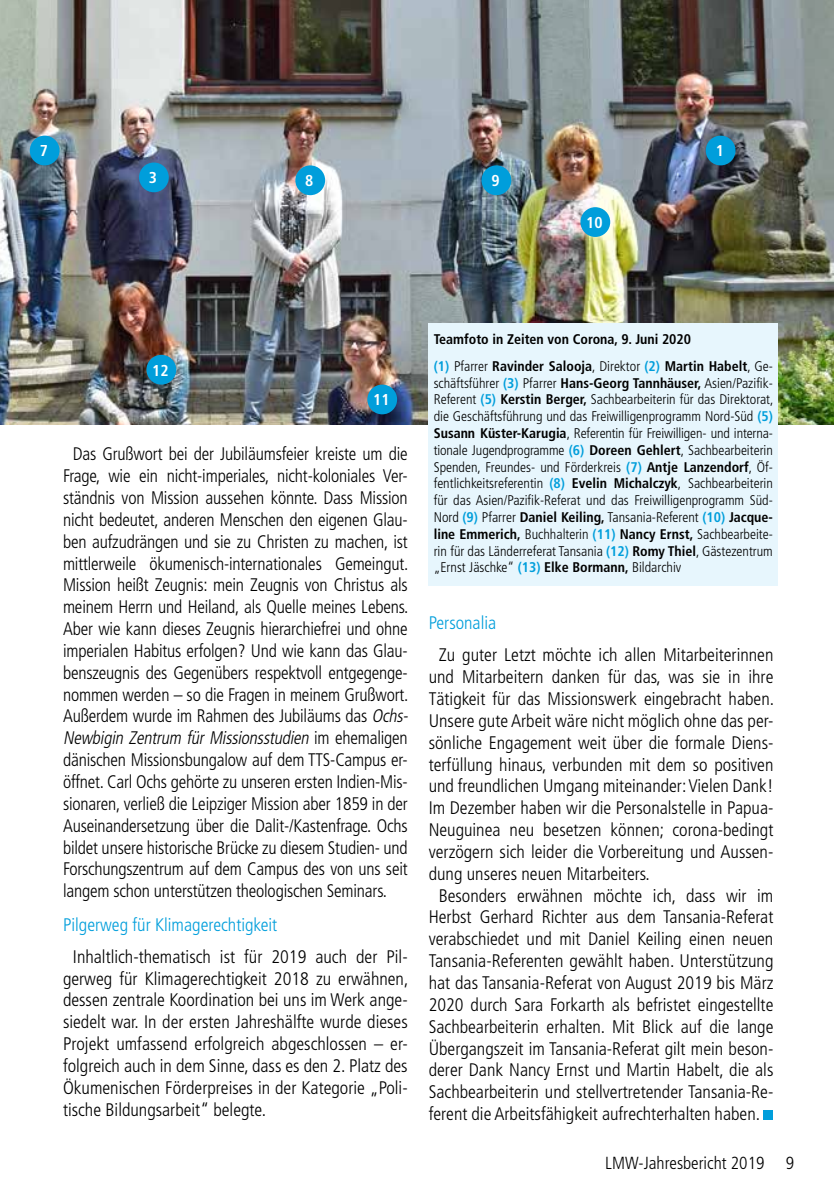
<style>
.page{position:relative;width:834px;height:1191px;background:#fff}
.page>*{position:absolute;margin:0;border:0;box-sizing:border-box;transform-origin:0 0}
.t1{font:300 condensed 18.2px/21.9px "Frutiger";color:#000}
.t2{font:300 condensed 18.2px "Frutiger";color:#009edb}
.t3{font:300 condensed 17.5px "Frutiger";color:#000}
.t4{font:700 condensed 15.75px "Frutiger";color:#fff}
.t5{font:300 condensed 14px/16.8px "Frutiger";color:#000;text-align:justify}
.t6{font:700 condensed 14px/26.8px "Frutiger";color:#000}
.s1{font-style:italic}
.s2{color:#009edb}
.s3{font-weight:300}
.s4{font-weight:700;color:#009edb}
.s5{font-weight:700}
</style>
<div class="page">
<div style="left:763px;top:1110px;width:10px;height:10px;background:#009edb"></div>
<img style="left:0;top:0;width:833px;height:424px">
<div style="left:428px;top:323px;width:349px;height:262px;background:#e7f6fd"></div>
<div style="left:139px;top:162px;width:30px;height:30px;background:#009edb;border-radius:50%"></div>
<div style="left:30px;top:136px;width:30px;height:29px;background:#009edb;border-radius:50%"></div>
<div style="left:705px;top:136px;width:30px;height:29px;background:#009edb;border-radius:50%"></div>
<div style="left:481px;top:165px;width:30px;height:30px;background:#009edb;border-radius:50%"></div>
<div style="left:295px;top:165px;width:30px;height:30px;background:#009edb;border-radius:50%"></div>
<div style="left:580px;top:207px;width:30px;height:30px;background:#009edb;border-radius:50%"></div>
<div style="left:146px;top:355px;width:30px;height:29px;background:#009edb;border-radius:50%"></div>
<div style="left:367px;top:384px;width:30px;height:30px;background:#009edb;border-radius:50%"></div>
<p class="t4" style="left:40px;top:142px;width:10px">7</p>
<p class="t4" style="left:715px;top:142px;width:10px">1</p>
<p class="t4" style="left:305px;top:171px;width:10px">8</p>
<p class="t4" style="left:491px;top:171px;width:10px">9</p>
<p class="t4" style="left:586px;top:213px;width:18px">10</p>
<p class="t4" style="left:149px;top:168px;width:10px">3</p>
<p class="t4" style="left:152px;top:361px;width:18px">12</p>
<p class="t4" style="left:373px;top:390px;width:18px">11</p>
<p class="t1" style="left:63px;top:443px;width:350px;text-indent:10px">Das Grußwort bei der Jubiläumsfeier kreiste um die Frage, wie ein nicht-imperiales, nicht-koloniales Ver&shy;ständnis von Mission aussehen könnte. Dass Mission nicht bedeutet, anderen Menschen den eigenen Glau&shy;ben aufzudrängen und sie zu Christen zu machen, ist mittlerweile ökumenisch-internationales Gemeingut.<br>Mission heißt Zeugnis: mein Zeugnis von Christus als meinem Herrn und Heiland, als Quelle meines Lebens.<br>Aber wie kann dieses Zeugnis hierarchiefrei und ohne imperialen Habitus erfolgen? Und wie kann das Glau&shy;benszeugnis des Gegenübers respektvoll entgegenge&shy;nommen werden – so die Fragen in meinem Grußwort.<br>Außerdem wurde im Rahmen des Jubiläums das <span class="s1">Ochs-Newbigin Zentrum für Missionsstudien</span> i m e h e m a l i g e n dänischen Missionsbungalow auf dem TTS-Campus er&shy;öffnet. Carl Ochs gehörte zu unseren ersten Indien-Mis&shy;sionaren, verließ die Leipziger Mission aber 1859 in der Auseinandersetzung über die Dalit-/Kastenfrage. Ochs bildet unsere historische Brücke zu diesem Studien- und Forschungszentrum auf dem Campus des von uns seit langem schon unterstützen theologischen Seminars.</p>
<p class="t2" style="left:63px;top:914px;width:216px">Pilgerweg für Klimagerechtigkeit</p>
<p class="t1" style="left:63px;top:945px;width:347px;text-align:justify;text-indent:10px">Inhaltlich-thematisch ist für 2019 auch der Pil&shy;gerweg für Klimagerechtigkeit 2018 zu erwähnen, dessen zentrale Koordination bei uns im Werk ange&shy;siedelt war. In der ersten Jahreshälfte wurde dieses Projekt umfassend erfolgreich abgeschlossen – er&shy;folgreich auch in dem Sinne, dass es den 2. Platz des Ökumenischen Förderpreises in der Kategorie „Poli&shy;tische Bildungsarbeit“ belegte.</p>
<p class="t6" style="left:433px;top:326px;width:340px">Teamfoto in Zeiten von Corona, 9. Juni 2020<br><span class="s2">(1)</span> <span class="s3">Pfarrer</span> Ravinder Salooja<span class="s3">, Direktor</span> <span class="s2">(2)</span> Martin Habelt<span class="s3">, Ge-</span></p>
<p class="t5" style="left:433px;top:374px;width:341px">schäftsführer <span class="s4">(3)</span> Pfarrer <span class="s5">Hans-Georg Tannhäuser,</span> Asien/Pazifik-Referent <span class="s4">(5)</span> <span class="s5">Kerstin Berger,</span> Sachbearbeiterin für das Direktorat, die Geschäftsführung und das Freiwilligenprogramm Nord-Süd <span class="s4">(5)<br></span><span class="s5">Susann Küster-Karugia</span>, Referentin für Freiwilligen- und interna&shy;tionale Jugendprogramme <span class="s4">(6)</span> <span class="s5">Doreen Gehlert</span>, Sachbearbeiterin Spenden, Freundes- und Förderkreis <span class="s4">(7)</span> <span class="s5">Antje Lanzendorf</span>, Öf&shy;fentlichkeitsreferentin <span class="s4">(8)</span> <span class="s5">Evelin Michalczyk</span>, Sachbearbeiterin für das Asien/Pazifik-Referat und das Freiwilligenprogramm Süd-Nord <span class="s4">(9)</span> Pfarrer <span class="s5">Daniel Keiling,</span> Tansania-Referent <span class="s4">(10)</span> <span class="s5">Jacque&shy;line Emmerich,</span> Buchhalterin <span class="s4">(11)</span> <span class="s5">Nancy Ernst,</span> Sachbearbeite&shy;rin für das Länderreferat Tansania <span class="s4">(12)</span> <span class="s5">Romy Thiel</span>, Gästezentrum „Ernst Jäschke“ <span class="s4">(13)</span> <span class="s5">Elke Bormann,</span> Bildarchiv</p>
<p class="t2" style="left:428px;top:612px;width:69px">Personalia</p>
<p class="t1" style="left:438px;top:644px;width:336px">Zu guter Letzt möchte ich allen Mitarbeiterinnen</p>
<p class="t1" style="left:428px;top:666px;width:346px">und Mitarbeitern danken für das, was sie in ihre</p>
<p class="t1" style="left:428px;top:688px;width:347px">Tätigkeit für das Missionswerk eingebracht haben.</p>
<p class="t1" style="left:428px;top:710px;width:346px">Unsere gute Arbeit wäre nicht möglich ohne das per-</p>
<p class="t1" style="left:428px;top:731px;width:346px">sönliche Engagement weit über die formale Diens-</p>
<p class="t1" style="left:428px;top:753px;width:346px">terfüllung hinaus, verbunden mit dem so positiven</p>
<p class="t1" style="left:428px;top:775px;width:346px">und freundlichen Umgang miteinander: Vielen Dank!</p>
<p class="t1" style="left:428px;top:797px;width:346px">Im Dezember haben wir die Personalstelle in Papua-</p>
<p class="t1" style="left:428px;top:819px;width:346px">Neuguinea neu besetzen können; corona-bedingt</p>
<p class="t1" style="left:428px;top:841px;width:346px">verzögern sich leider die Vorbereitung und Aussen-</p>
<p class="t1" style="left:428px;top:862px;width:223px">dung unseres neuen Mitarbeiters.</p>
<p class="t1" style="left:438px;top:884px;width:336px">Besonders erwähnen möchte ich, dass wir im</p>
<p class="t1" style="left:428px;top:906px;width:346px">Herbst Gerhard Richter aus dem Tansania-Referat</p>
<p class="t1" style="left:428px;top:928px;width:346px">verabschiedet und mit Daniel Keiling einen neuen</p>
<p class="t1" style="left:428px;top:950px;width:346px">Tansania-Referenten gewählt haben. Unterstützung</p>
<p class="t1" style="left:428px;top:972px;width:346px">hat das Tansania-Referat von August 2019 bis März</p>
<p class="t1" style="left:428px;top:993px;width:346px">2020 durch Sara Forkarth als befristet eingestellte</p>
<p class="t1" style="left:428px;top:1015px;width:346px">Sachbearbeiterin erhalten. Mit Blick auf die lange</p>
<p class="t1" style="left:428px;top:1037px;width:346px">Übergangszeit im Tansania-Referat gilt mein beson-</p>
<p class="t1" style="left:428px;top:1059px;width:346px">derer Dank Nancy Ernst und Martin Habelt, die als</p>
<p class="t1" style="left:428px;top:1081px;width:346px">Sachbearbeiterin und stellvertretender Tansania-Re-</p>
<p class="t1" style="left:428px;top:1103px;width:333px">ferent die Arbeitsfähigkeit aufrechterhalten haben.</p>
<p class="t3" style="left:605px;top:1153px;width:190px">LMW-Jahresbericht 2019 9</p>
</div>
